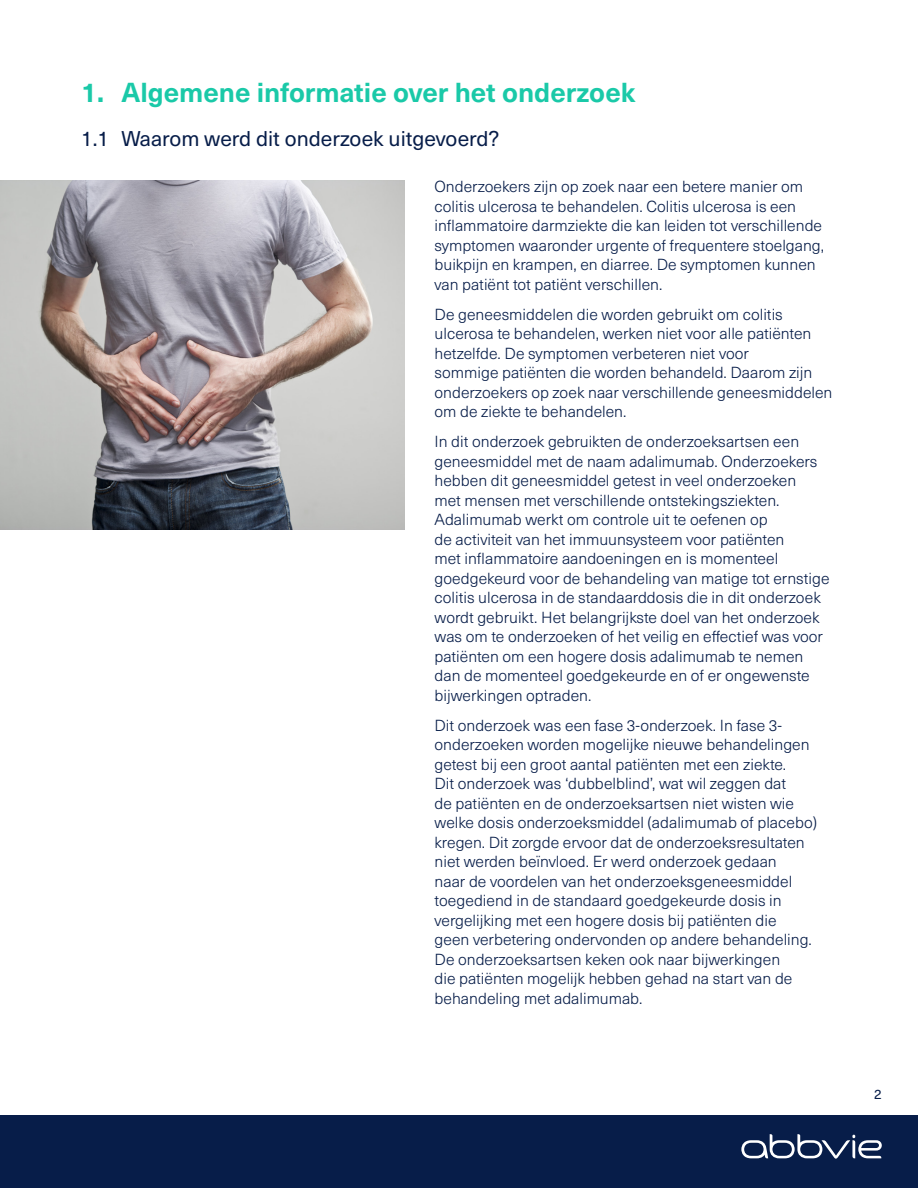
<style>
.page{position:relative;width:918px;height:1188px;background:#fff}
.page>*{position:absolute;margin:0;border:0;box-sizing:border-box;transform-origin:0 0}
.t1{font:700 27px "Neue Haas Unica Pro";color:#1ac9a8}
.t2{font:21px "Neue Haas Unica Pro";color:#071d49}
.t3{font:300 15.75px/19.5px "Neue Haas Unica Pro";color:#071d49}
.t4{font:13.5px "Neue Haas Unica Pro";color:#071d49}
</style>
<div class="page">
<img style="left:0;top:180px;width:405px;height:349px">
<div style="left:0;top:1115px;width:918px;height:73px;background:#071d49"></div>
<svg style="left:741px;top:1134px;width:141px;height:25px"></svg>
<h1 class="t1" style="left:81px;top:76px;width:556px">1. Algemene informatie over het onderzoek</h1>
<h2 class="t2" style="left:81px;top:126px;width:420px">1.1 Waarom werd dit onderzoek uitgevoerd?</h2>
<p class="t3" style="left:435px;top:177px;width:391px">Onderzoekers zijn op zoek naar een betere manier om colitis ulcerosa te behandelen. Colitis ulcerosa is een inflammatoire darmziekte die kan leiden tot verschillende symptomen waaronder urgente of frequentere stoelgang, buikpijn en krampen, en diarree. De symptomen kunnen van patiënt tot patiënt verschillen.</p>
<p class="t3" style="left:435px;top:305px;width:399px">De geneesmiddelen die worden gebruikt om colitis ulcerosa te behandelen, werken niet voor alle patiënten hetzelfde. De symptomen verbeteren niet voor<br>sommige patiënten die worden behandeld. Daarom zijn onderzoekers op zoek naar verschillende geneesmiddelen om de ziekte te behandelen.</p>
<p class="t3" style="left:435px;top:432px;width:396px">In dit onderzoek gebruikten de onderzoeksartsen een geneesmiddel met de naam adalimumab. Onderzoekers hebben dit geneesmiddel getest in veel onderzoeken<br>met mensen met verschillende ontstekingsziekten.<br>Adalimumab werkt om controle uit te oefenen op<br>de activiteit van het immuunsysteem voor patiënten<br>met inflammatoire aandoeningen en is momenteel goedgekeurd voor de behandeling van matige tot ernstige colitis ulcerosa in de standaarddosis die in dit onderzoek wordt gebruikt. Het belangrijkste doel van het onderzoek was om te onderzoeken of het veilig en effectief was voor patiënten om een hogere dosis adalimumab te nemen dan de momenteel goedgekeurde en of er ongewenste bijwerkingen optraden.</p>
<p class="t3" style="left:435px;top:716px;width:384px">Dit onderzoek was een fase 3-onderzoek. In fase 3- onderzoeken worden mogelijke nieuwe behandelingen getest bij een groot aantal patiënten met een ziekte.<br>Dit onderzoek was ‘dubbelblind’, wat wil zeggen dat<br>de patiënten en de onderzoeksartsen niet wisten wie welke dosis onderzoeksmiddel (adalimumab of placebo) kregen. Dit zorgde ervoor dat de onderzoeksresultaten niet werden beïnvloed. Er werd onderzoek gedaan<br>naar de voordelen van het onderzoeksgeneesmiddel toegediend in de standaard goedgekeurde dosis in vergelijking met een hogere dosis bij patiënten die<br>geen verbetering ondervonden op andere behandeling.<br>De onderzoeksartsen keken ook naar bijwerkingen<br>die patiënten mogelijk hebben gehad na start van de behandeling met adalimumab.</p>
<p class="t4" style="left:874px;top:1086px;width:9px">2</p>
</div>
